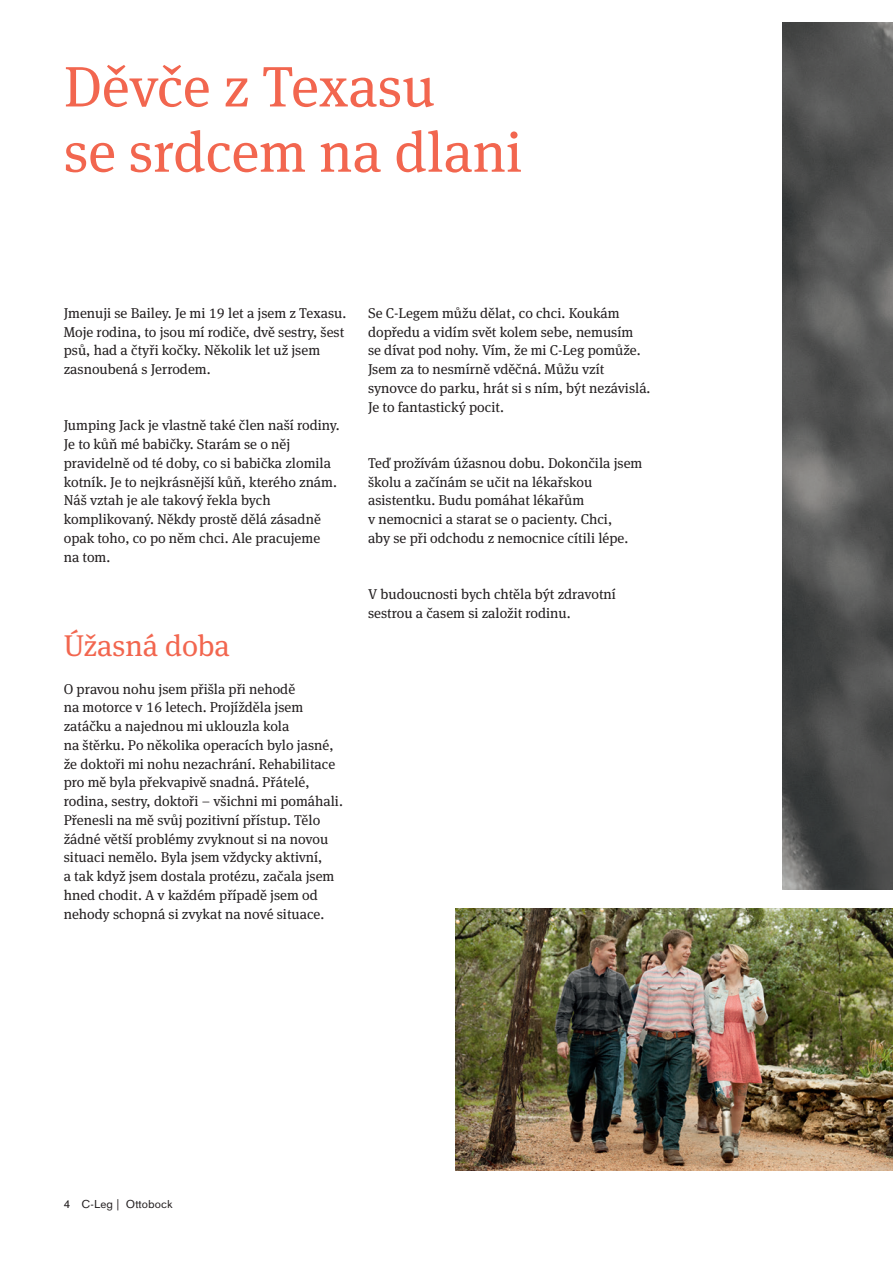
<style>
.page{position:relative;width:893px;height:1263px;background:#fff}
.page>*{position:absolute;margin:0;border:0;box-sizing:border-box;transform-origin:0 0}
.D1_B_Headline_38pt_4{font:57px/65.2px "OBO Serif";color:#f2664f}
.D1_F_Headline_22_25{font:30px "OBO Serif";color:#f2664f}
._02_Copy_9_5pt_12_5p{font:14.25px/18.8px "OBO Serif";color:#231f20}
.t1{font:11.25px "OBO Sans";letter-spacing:.005em;color:#231f20}
</style>
<div class="page">
<img style="left:783px;top:22px;width:110px;height:868px">
<img style="left:456px;top:909px;width:437px;height:261px">
<p class="D1_B_Headline_38pt_4" style="left:64px;top:54px;width:460px">Děvče z Texasu<br>se srdcem na dlani</p>
<p class="_02_Copy_9_5pt_12_5p" style="left:64px;top:304px;width:284px">Jmenuji se Bailey. Je mi 19 let a jsem z Texasu.<br>Moje rodina, to jsou mí rodiče, dvě sestry, šest psů, had a čtyři kočky. Několik let už jsem zasnoubená s Jerrodem.</p>
<p class="_02_Copy_9_5pt_12_5p" style="left:64px;top:416px;width:277px">Jumping Jack je vlastně také člen naší rodiny.<br>Je to kůň mé babičky. Starám se o něj pravidelně od té doby, co si babička zlomila kotník. Je to nejkrásnější kůň, kterého znám.<br>Náš vztah je ale takový řekla bych komplikovaný. Někdy prostě dělá zásadně opak toho, co po něm chci. Ale pracujeme<br>na tom.</p>
<p class="D1_F_Headline_22_25" style="left:64px;top:628px;width:168px">Úžasná doba</p>
<p class="_02_Copy_9_5pt_12_5p" style="left:64px;top:679px;width:281px">O pravou nohu jsem přišla při nehodě<br>na motorce v 16 letech. Projížděla jsem zatáčku a najednou mi uklouzla kola<br>na štěrku. Po několika operacích bylo jasné, že doktoři mi nohu nezachrání. Rehabilitace pro mě byla překvapivě snadná. Přátelé, rodina, sestry, doktoři – všichni mi pomáhali.<br>Přenesli na mě svůj pozitivní přístup. Tělo žádné větší problémy zvyknout si na novou situaci nemělo. Byla jsem vždycky aktivní,<br>a tak když jsem dostala protézu, začala jsem hned chodit. A v každém případě jsem od nehody schopná si zvykat na nové situace.</p>
<p class="_02_Copy_9_5pt_12_5p" style="left:368px;top:304px;width:284px">Se C-Legem můžu dělat, co chci. Koukám dopředu a vidím svět kolem sebe, nemusím<br>se dívat pod nohy. Vím, že mi C-Leg pomůže.<br>Jsem za to nesmírně vděčná. Můžu vzít synovce do parku, hrát si s ním, být nezávislá.<br>Je to fantastický pocit.</p>
<p class="_02_Copy_9_5pt_12_5p" style="left:368px;top:454px;width:276px">Teď prožívám úžasnou dobu. Dokončila jsem školu a začínám se učit na lékařskou asistentku. Budu pomáhat lékařům<br>v nemocnici a starat se o pacienty. Chci,<br>aby se při odchodu z nemocnice cítili lépe.</p>
<p class="_02_Copy_9_5pt_12_5p" style="left:368px;top:585px;width:249px">V budoucnosti bych chtěla být zdravotní sestrou a časem si založit rodinu.</p>
<p class="t1" style="left:64px;top:1197px;width:111px">4 C-Leg | Ottobock</p>
</div>
